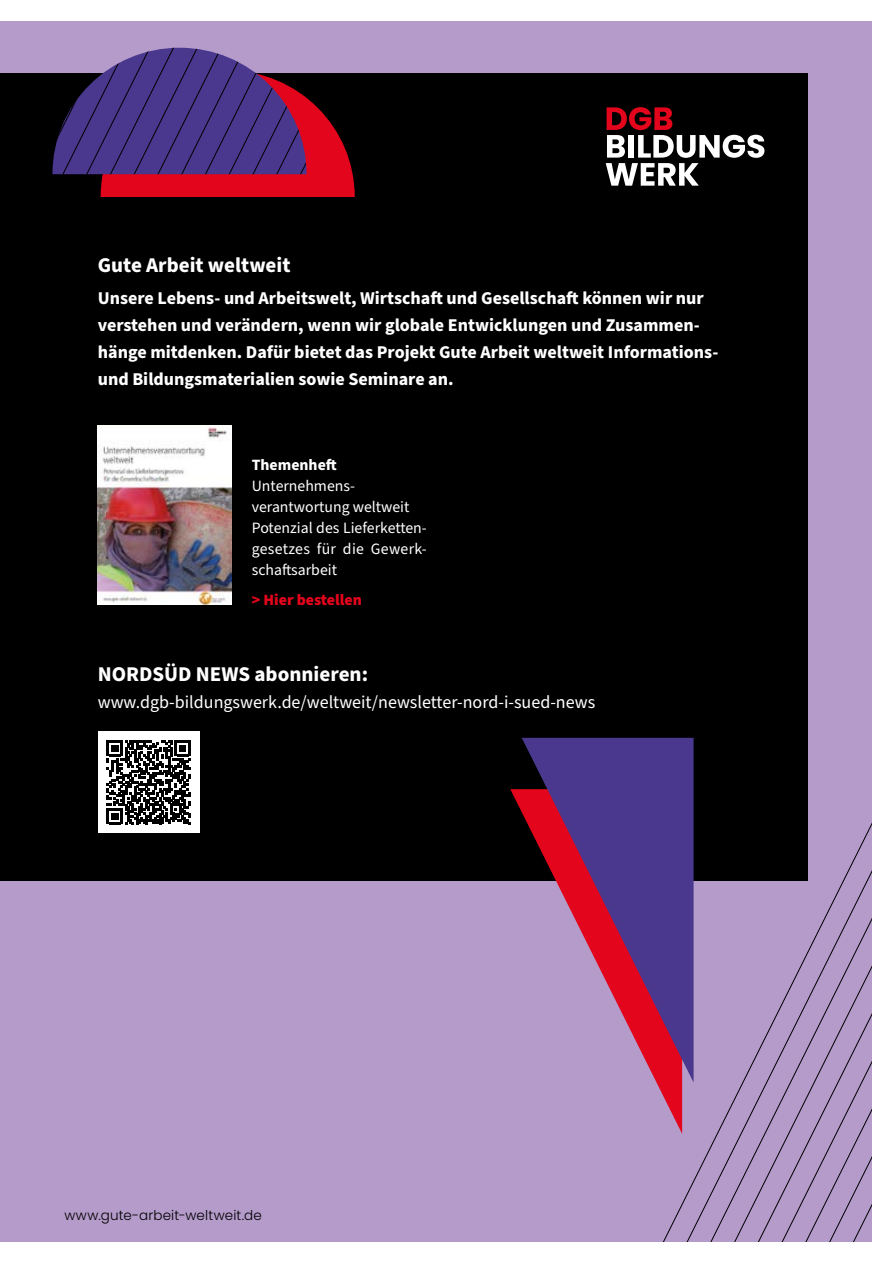
<style>
.page{position:relative;width:893px;height:1263px;background:#fff}
.page>*{position:absolute;margin:0;border:0;box-sizing:border-box;transform-origin:0 0}
.t1{font:700 21px "Source Sans Pro";color:#fff}
.t2{font:700 18px/27px "Source Sans Pro";color:#fff}
.t3{font:18px "Source Sans Pro";color:#fff}
.t4{font:15.75px/21px "Source Sans Pro";color:#fff}
.t5{font:900 15.75px "Source Sans Pro";color:#e3051b}
.t6{font:700 15.75px "Source Sans Pro";color:#fff}
.t7{font:300 13.5px "Poppins";letter-spacing:.01em;color:#000}
</style>
<div class="page">
<div style="left:0;top:21px;width:872px;height:1221px;background:#b49bca"></div>
<svg style="left:756px;top:880px;width:19px;height:362px"></svg>
<svg style="left:775px;top:880px;width:19px;height:362px"></svg>
<svg style="left:794px;top:880px;width:19px;height:362px"></svg>
<svg style="left:813px;top:903px;width:19px;height:339px"></svg>
<svg style="left:832px;top:822px;width:40px;height:420px"></svg>
<div style="left:0;top:73px;width:808px;height:807px;background:#000"></div>
<div style="left:98px;top:731px;width:102px;height:102px;background:#fff"></div>
<svg style="left:107px;top:740px;width:84px;height:84px"></svg>
<svg style="left:510px;top:789px;width:172px;height:345px"></svg>
<svg style="left:522px;top:738px;width:172px;height:344px;fill:#49388d"></svg>
<img style="left:98px;top:425px;width:133px;height:179px">
<svg style="left:606px;top:107px;width:158px;height:79px"></svg>
<svg style="left:52px;top:48px;width:303px;height:149px"></svg>
<p class="t1" style="left:98px;top:251px;width:194px">Gute Arbeit weltweit</p>
<p class="t2" style="left:98px;top:285px;width:622px">Unsere Lebens- und Arbeitswelt, Wirtschaft und Gesellschaft können wir nur verstehen und verändern, wenn wir globale Entwicklungen und Zusammen&shy;hänge mitdenken. Dafür bietet das Projekt Gute Arbeit weltweit Informations&shy;und Bildungsmaterialien sowie Seminare an.</p>
<p class="t6" style="left:252px;top:454px;width:87px">Themenheft</p>
<p class="t4" style="left:252px;top:476px;width:177px">Unternehmens&shy;verantwortung weltweit<br>Potenzial des Lieferketten&shy;gesetzes für die Gewerk&shy;schaftsarbeit</p>
<p class="t5" style="left:252px;top:589px;width:112px">&gt; Hier bestellen</p>
<p class="t1" style="left:98px;top:659px;width:272px">NORDSÜD NEWS abonnieren:</p>
<p class="t3" style="left:98px;top:690px;width:499px">www.dgb-bildungswerk.de/weltweit/newsletter-nord-i-sued-news</p>
<p class="t7" style="left:64px;top:1207px;width:199px">www.gute-arbeit-weltweit.de</p>
</div>
